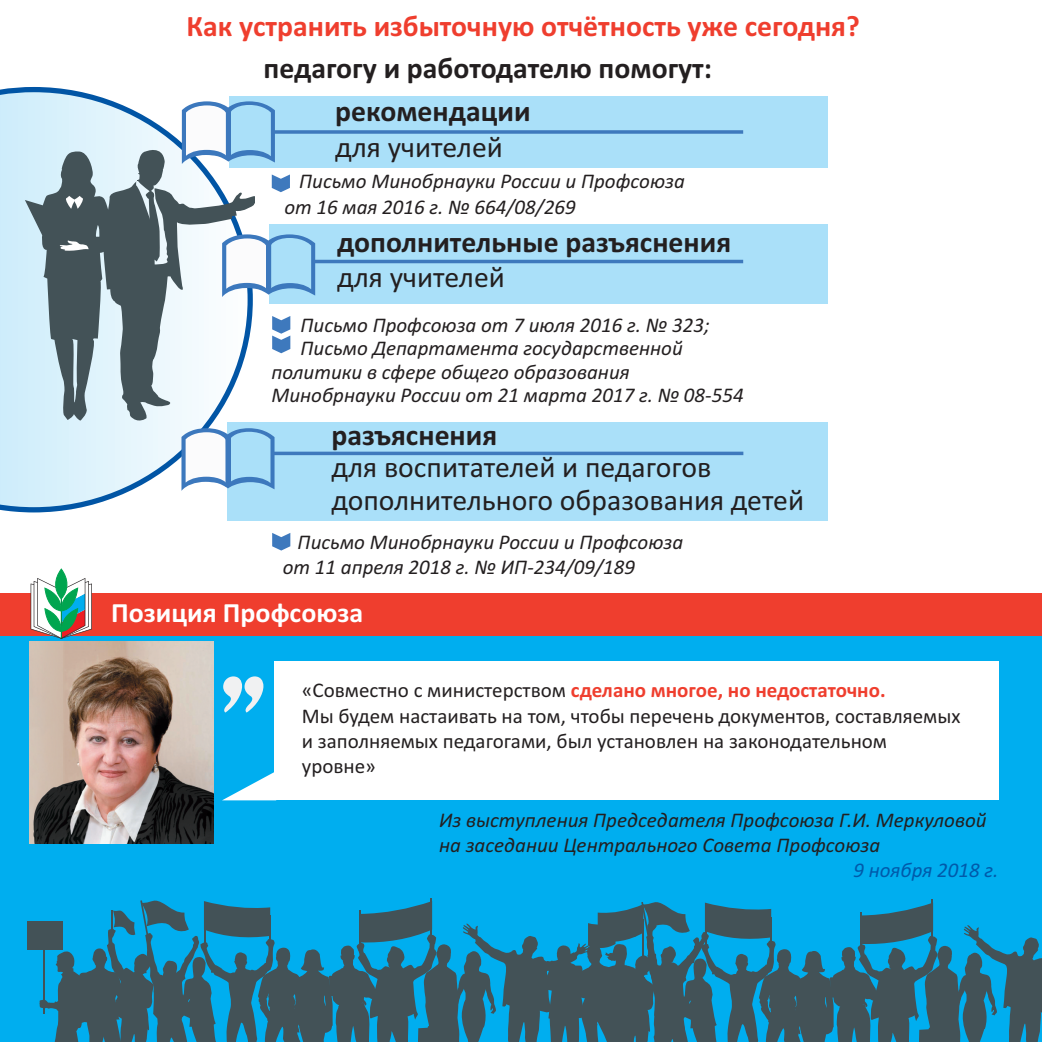
<style>
.page{position:relative;width:1042px;height:1042px;background:#fff}
.page>*{position:absolute;margin:0;border:0;box-sizing:border-box;transform-origin:0 0}
.t1{font:128.62px "Lobster 1.3";color:#f0f1f2}
.t2{font:29.75px/32.2px "Calibri";color:#231f20}
.t3{font:700 29.75px "Calibri";color:#231f20}
.t4{font:700 29.75px "Calibri";color:#ef3e2e}
.t5{font:700 28px "Calibri";color:#fff}
.t6{font:italic 21px/25.2px "Calibri";color:#231f20}
.t7{font:21px/25.2px "Calibri";color:#231f20}
.t8{font:italic 21px "Calibri";color:#015aaa}
.s1{font-weight:700;color:#ef3e2e}
</style>
<div class="page">
<div style="left:0;top:631px;width:1042px;height:411px;background:#00aeef"></div>
<div style="left:229px;top:96px;width:599px;height:71px;background:#aae0f9"></div>
<svg style="left:0;top:87px;width:214px;height:426px"></svg>
<img style="left:30px;top:641px;width:183px;height:202px">
<div style="left:274px;top:660px;width:724px;height:139px;background:#fff"></div>
<svg style="left:223px;top:772px;width:53px;height:28px"></svg>
<div style="left:27px;top:921px;width:36px;height:28px;background:#435257"></div>
<svg style="left:39px;top:898px;width:1003px;height:144px"></svg>
<svg style="left:315px;top:130px;width:428px;height:4px;background:#4b85c4"></svg>
<div style="left:269px;top:225px;width:559px;height:79px;background:#aae0f9"></div>
<hr style="left:313px;top:260px;width:430px;height:3px;background:#3e79bd">
<div style="left:227px;top:422px;width:601px;height:99px;background:#aae0f9"></div>
<svg style="left:181px;top:428px;width:93px;height:63px"></svg>
<div style="left:225px;top:435px;width:5px;height:51px;background:#3c78bd"></div>
<hr style="left:271px;top:452px;width:472px;height:3px;background:#3e79bd">
<div style="left:0;top:594px;width:1042px;height:42px;background:#ef3e2e"></div>
<svg style="left:31px;top:569px;width:61px;height:70px"></svg>
<hr style="left:61px;top:594px;width:1px;height:44px;background:#00a54f">
<svg style="left:272px;top:533px;width:18px;height:17px"></svg>
<svg style="left:25px;top:101px;width:290px;height:320px"></svg>
<h2 class="t4" style="left:186px;top:8px;width:675px">Как устранить избыточную отчётность уже сегодня?</h2>
<h2 class="t3" style="left:264px;top:50px;width:450px">педагогу и работодателю помогут:</h2>
<h2 class="t3" style="left:335px;top:93px;width:197px">рекомендации</h2>
<h2 class="t2" style="left:335px;top:130px;width:169px">для учителей</h2>
<p class="t6" style="left:284px;top:168px;width:402px;text-indent:15px">Письмо Минобрнауки России и Профсоюза от 16 мая 2016 г. № 664/08/269</p>
<h2 class="t3" style="left:337px;top:224px;width:396px">дополнительные разъяснения</h2>
<h2 class="t2" style="left:337px;top:261px;width:169px">для учителей</h2>
<p class="t6" style="left:300px;top:312px;width:410px">Письмо Профсоюза от 7 июля 2016 г. № 323;</p>
<p class="t6" style="left:300px;top:335px;width:384px">Письмо Департамента государственной</p>
<p class="t6" style="left:271px;top:359px;width:360px">политики в сфере общего образования</p>
<p class="t6" style="left:271px;top:382px;width:474px">Минобрнауки России от 21 марта 2017 г. № 08-554</p>
<h2 class="t3" style="left:331px;top:417px;width:167px">разъяснения</h2>
<h2 class="t2" style="left:331px;top:451px;width:474px">для воспитателей и педагогов дополнительного образования детей</h2>
<p class="t6" style="left:283px;top:529px;width:402px;text-indent:15px">Письмо Минобрнауки России и Профсоюза от 11 апреля 2018 г. № ИП-234/09/189</p>
<h3 class="t5" style="left:111px;top:596px;width:254px">Позиция Профсоюза</h3>
<h1 class="t1" style="left:220px;top:568px;width:51px">,,</h1>
<p class="t7" style="left:302px;top:677px;width:660px">«Совместно с министерством <span class="s1">сделано многое, но недостаточно.<br></span>Мы будем настаивать на том, чтобы перечень документов, составляемых и заполняемых педагогами, был установлен на законодательном уровне»</p>
<p class="t6" style="left:439px;top:806px;width:549px">Из выступления Председателя Профсоюза Г.И. Меркуловой на заседании Центрального Совета Профсоюза</p>
<p class="t8" style="left:853px;top:857px;width:147px">9 ноября 2018 г.</p>
</div>
